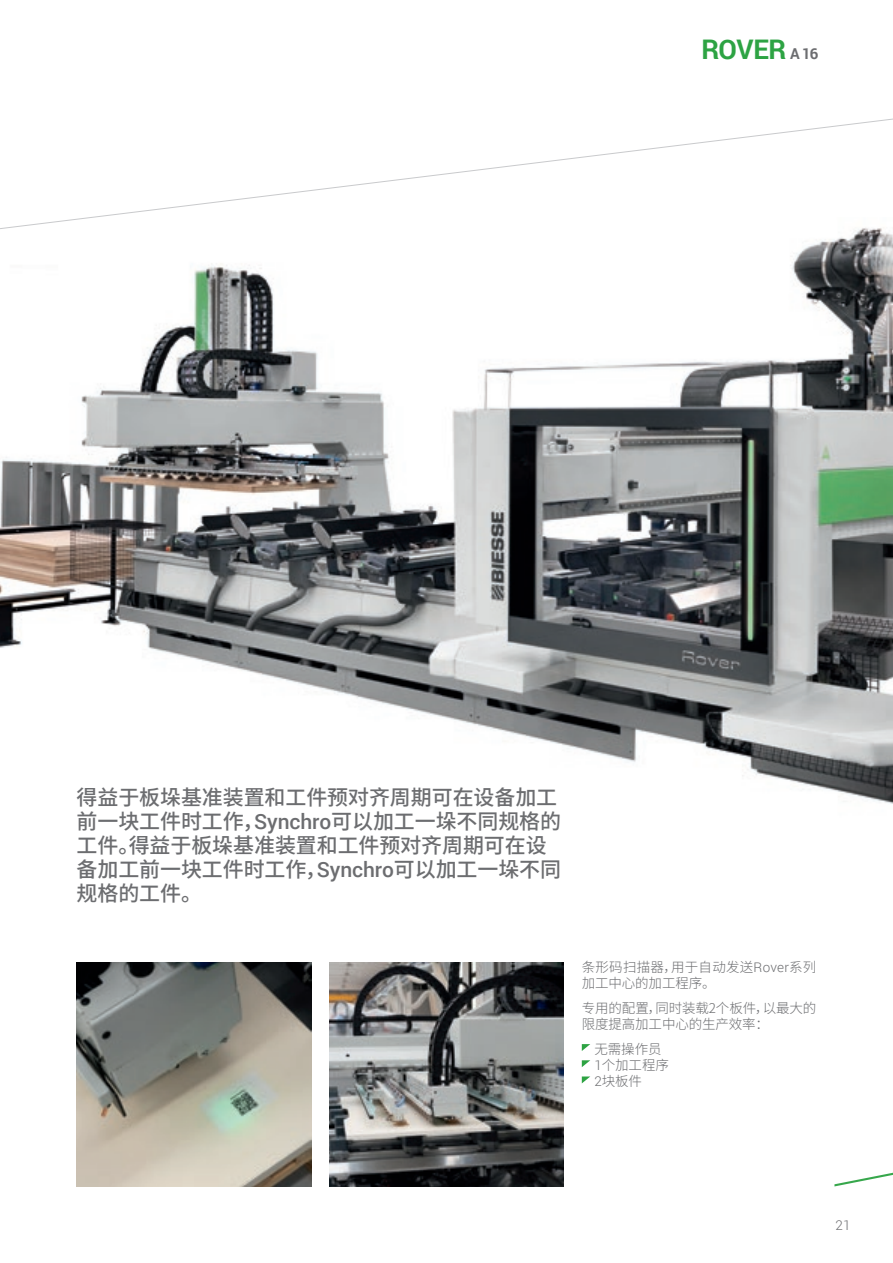
<style>
.page{position:relative;width:893px;height:1263px;background:#fff}
.page>*{position:absolute;margin:0;border:0;box-sizing:border-box;transform-origin:0 0}
.t1{font:700 27px "Roboto";letter-spacing:-.015em;color:#2da343}
.t2{font:500 21px/24px "Noto Sans CJ Ksc";letter-spacing:-.005em;color:#6c6d70}
.t3{font:300 13.5px/16.2px "Noto Sans CJ Ksc";letter-spacing:-.01em;color:#6c6d70}
.t4{font:300 13.5px/16.2px "Noto Sans CJ Ksc";letter-spacing:.015em;color:#6c6d70}
.t5{font:300 13.5px "Roboto";color:#6c6d70}
.s1{font-size:15px;color:#6c6d70}
.s2{font-family:"Roboto"}
</style>
<div class="page">
<svg style="left:834px;top:1172px;width:59px;height:14px"></svg>
<img style="left:0;top:342px;width:893px;height:462px">
<svg style="left:0;top:118px;width:893px;height:224px"></svg>
<img style="left:329px;top:962px;width:235px;height:224px">
<img style="left:77px;top:962px;width:234px;height:224px">
<svg style="left:582px;top:1044px;width:8px;height:7px"></svg>
<svg style="left:582px;top:1060px;width:8px;height:7px"></svg>
<svg style="left:582px;top:1076px;width:8px;height:7px"></svg>
<p class="t1" style="left:702px;top:30px;width:118px">ROVER <span class="s1">A 16</span></p>
<p class="t2" style="left:77px;top:786px;width:486px">得益于板垛基准装置和工件预对齐周期可在设备加工前一块工件时工作，<span class="s2">Synchro</span>可以加工一垛不同规格的工件。得益于板垛基准装置和工件预对齐周期可在设备加工前一块工件时工作，<span class="s2">Synchro</span>可以加工一垛不同规格的工件。</p>
<p class="t4" style="left:582px;top:959px;width:236px">条形码扫描器，用于自动发送<span class="s2">Rover</span>系列加工中心的加工程序。</p>
<p class="t3" style="left:582px;top:1000px;width:236px">专用的配置，同时装载2个板件，以最大的限度提高加工中心的生产效率：</p>
<p class="t3" style="left:595px;top:1041px;width:68px">无需操作员</p>
<p class="t3" style="left:595px;top:1057px;width:76px"><span class="s2">1</span>个加工程序</p>
<p class="t3" style="left:595px;top:1074px;width:49px"><span class="s2">2</span>块板件</p>
<p class="t5" style="left:836px;top:1215px;width:16px">21</p>
</div>
